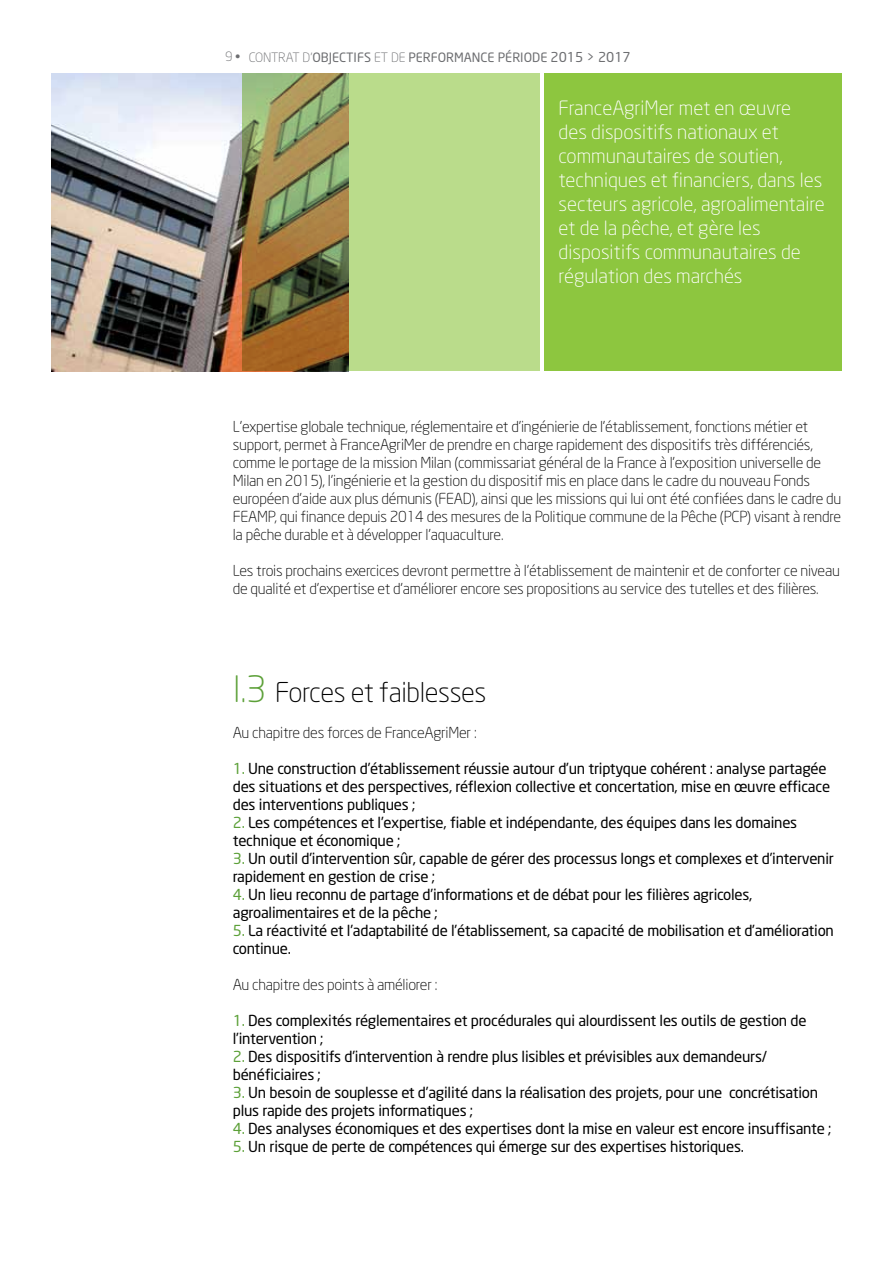
<style>
.page{position:relative;width:893px;height:1263px;background:#fff}
.page>*{position:absolute;margin:0;border:0;box-sizing:border-box;transform-origin:0 0}
.t1{font:300 36px "Neo Sans";color:#5ca038}
.t2{font:300 27px "Neo Sans";letter-spacing:-.015em;color:#000}
.t3{font:300 19.5px/24px "Neo Sans";color:#fff}
.t4{font:15px/18px "Neo Sans";letter-spacing:-.015em;color:#000}
.t5{font:300 15px/18px "Neo Sans";letter-spacing:-.015em;color:#000}
.t6{font:12.75px "Neo Sans";color:#6d6e71}
.s1{font-weight:300}
.s2{font-size:13.5px}
.s3{color:#5ca038}
</style>
<div class="page">
<img style="left:51px;top:73px;width:191px;height:298px">
<div style="left:544px;top:73px;width:298px;height:298px;background:#8dc63f"></div>
<svg style="left:242px;top:73px;width:298px;height:298px;fill:#badc8b"></svg>
<p class="t6" style="left:225px;top:49px;width:407px"><span class="s1">9 • Contrat d’</span>objectifs <span class="s1">et de</span> performance période <span class="s2">2015 &gt; 2017</span></p>
<p class="t3" style="left:559px;top:96px;width:268px">FranceAgriMer met en œuvre<br>des dispositifs nationaux et communautaires de soutien, techniques et financiers, dans les secteurs agricole, agroalimentaire et de la pêche, et gère les dispositifs communautaires de régulation des marchés</p>
<p class="t5" style="left:233px;top:417px;width:610px">L’expertise globale technique, réglementaire et d’ingénierie de l’établissement, fonctions métier et support, permet à FranceAgriMer de prendre en charge rapidement des dispositifs très différenciés, comme le portage de la mission Milan (commissariat général de la France à l’exposition universelle de Milan en 2015), l’ingénierie et la gestion du dispositif mis en place dans le cadre du nouveau Fonds européen d’aide aux plus démunis (FEAD), ainsi que les missions qui lui ont été confiées dans le cadre du FEAMP, qui finance depuis 2014 des mesures de la Politique commune de la Pêche (PCP) visant à rendre la pêche durable et à développer l’aquaculture.</p>
<p class="t5" style="left:233px;top:561px;width:609px">Les trois prochains exercices devront permettre à l’établissement de maintenir et de conforter ce niveau de qualité et d’expertise et d’améliorer encore ses propositions au service des tutelles et des filières.</p>
<h1 class="t1" style="left:233px;top:667px;width:35px">I.3</h1>
<h2 class="t2" style="left:275px;top:676px;width:213px">Forces et faiblesses</h2>
<p class="t5" style="left:233px;top:723px;width:245px">Au chapitre des forces de FranceAgriMer :</p>
<p class="t4" style="left:233px;top:759px;width:599px"><span class="s3">1.</span> Une construction d’établissement réussie autour d’un triptyque cohérent : analyse partagée des situations et des perspectives, réflexion collective et concertation, mise en œuvre efficace des interventions publiques ;</p>
<p class="t4" style="left:233px;top:813px;width:566px"><span class="s3">2.</span> Les compétences et l’expertise, fiable et indépendante, des équipes dans les domaines technique et économique ;</p>
<p class="t4" style="left:233px;top:849px;width:603px"><span class="s3">3.</span> Un outil d’intervention sûr, capable de gérer des processus longs et complexes et d’intervenir rapidement en gestion de crise ;</p>
<p class="t4" style="left:233px;top:885px;width:521px"><span class="s3">4.</span> Un lieu reconnu de partage d’informations et de débat pour les filières agricoles, agroalimentaires et de la pêche ;</p>
<p class="t4" style="left:233px;top:921px;width:603px"><span class="s3">5.</span> La réactivité et l’adaptabilité de l’établissement, sa capacité de mobilisation et d’amélioration continue.</p>
<p class="t5" style="left:233px;top:975px;width:206px">Au chapitre des points à améliorer :</p>
<p class="t4" style="left:233px;top:1011px;width:575px"><span class="s3">1.</span> Des complexités réglementaires et procédurales qui alourdissent les outils de gestion de l’intervention ;</p>
<p class="t4" style="left:233px;top:1047px;width:536px"><span class="s3">2.</span> Des dispositifs d’intervention à rendre plus lisibles et prévisibles aux demandeurs/ bénéficiaires ;</p>
<p class="t4" style="left:233px;top:1083px;width:587px"><span class="s3">3.</span> Un besoin de souplesse et d’agilité dans la réalisation des projets, pour une concrétisation plus rapide des projets informatiques ;</p>
<p class="t4" style="left:233px;top:1119px;width:600px"><span class="s3">4.</span> Des analyses économiques et des expertises dont la mise en valeur est encore insuffisante ;</p>
<p class="t4" style="left:233px;top:1137px;width:513px"><span class="s3">5.</span> Un risque de perte de compétences qui émerge sur des expertises historiques.</p>
</div>
